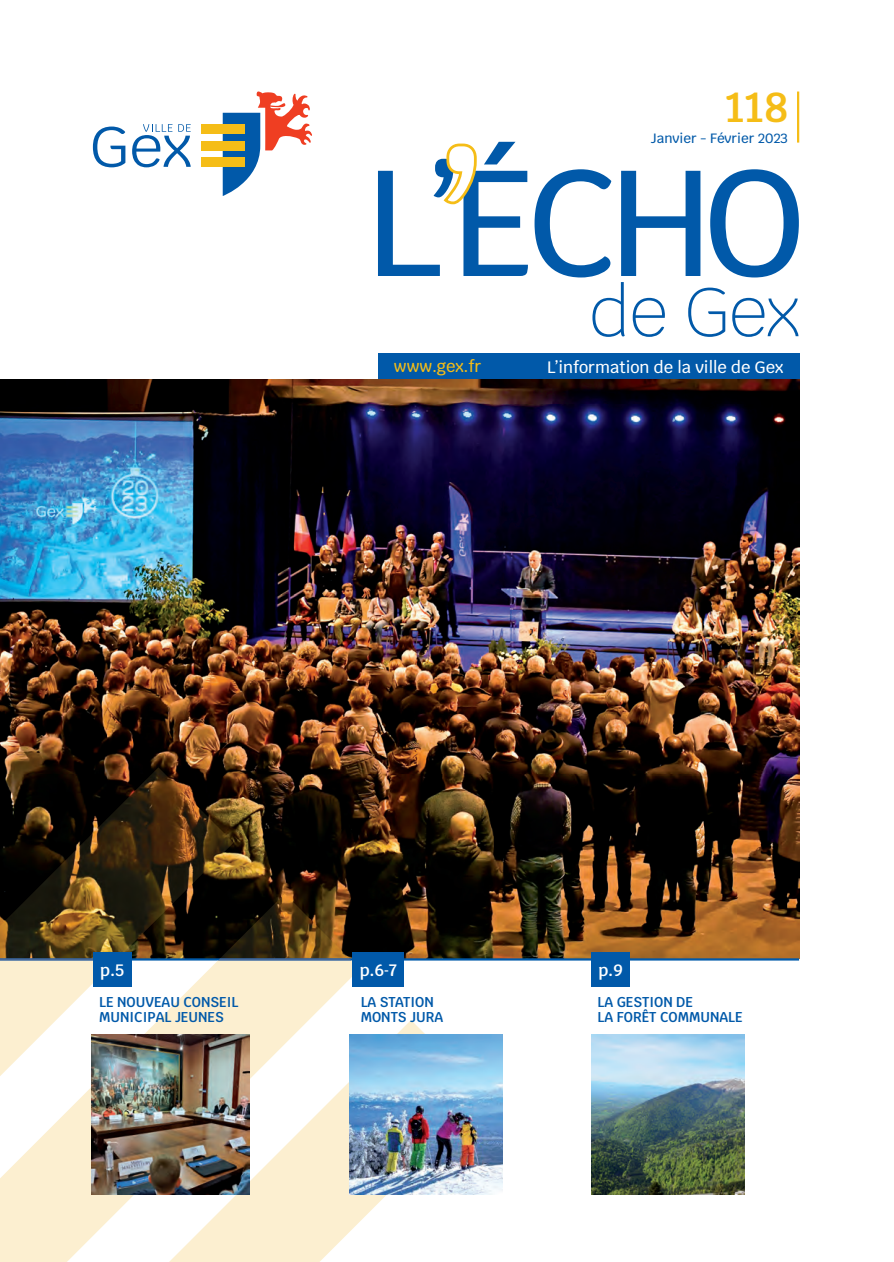
<style>
.page{position:relative;width:894px;height:1262px;background:#fff}
.page>*{position:absolute;margin:0;border:0;box-sizing:border-box;transform-origin:0 0}
.t1{font:500 42.15px "Krub";color:#f5bd17}
.t2{font:600 42px "Krub";color:#f5bd17}
.t3{font:500 16.5px "Krub";color:#fff}
.t4{font:600 16.5px "Krub";color:#fff}
.t5{font:500 16.5px "Krub";color:#f5bd17}
.t6{font:600 14.25px/15px "Krub";color:#0159a9;scale:.95 1}
.t7{font:500 13.5px "Krub";color:#0159a9}
</style>
<div class="page">
<img style="left:0;top:378px;width:799px;height:580px">
<hr style="left:0;top:958px;width:799px;height:2px;background:#0159a9">
<img style="left:0;top:767px;width:233px;height:191px">
<svg style="left:0;top:926px;width:118px;height:34px;background:#5c491f"></svg>
<svg style="left:0;top:960px;width:360px;height:301px;fill:#fcefd0"></svg>
<img style="left:220px;top:893px;width:129px;height:65px">
<svg style="left:218px;top:958px;width:133px;height:2px"></svg>
<svg style="left:60px;top:1019px;width:426px;height:242px"></svg>
<svg style="left:378px;top:142px;width:420px;height:135px"></svg>
<svg style="left:592px;top:282px;width:206px;height:55px"></svg>
<div style="left:378px;top:353px;width:421px;height:25px;background:#0159a9"></div>
<svg style="left:441px;top:142px;width:37px;height:64px"></svg>
<hr style="left:796px;top:91px;width:3px;height:51px;background:#f5bd17">
<div style="left:201px;top:140px;width:43px;height:10px;background:#f5bd17"></div>
<div style="left:201px;top:124px;width:43px;height:10px;background:#f5bd17"></div>
<div style="left:201px;top:157px;width:43px;height:10px;background:#f5bd17"></div>
<svg style="left:93px;top:126px;width:32px;height:41px"></svg>
<svg style="left:132px;top:124px;width:59px;height:43px"></svg>
<svg style="left:223px;top:91px;width:89px;height:105px"></svg>
<img style="left:92px;top:1034px;width:157px;height:160px">
<img style="left:350px;top:1034px;width:153px;height:160px">
<img style="left:591px;top:1034px;width:153px;height:160px">
<div style="left:526px;top:79px;width:261px;height:79px;background:#fff"></div>
<div style="left:93px;top:952px;width:38px;height:34px;background:#0159a9"></div>
<div style="left:353px;top:952px;width:51px;height:34px;background:#0159a9"></div>
<div style="left:591px;top:952px;width:38px;height:34px;background:#0159a9"></div>
<h1 class="t1" style="left:719px;top:82px;width:70px">103</h1>
<p class="t7" style="left:680px;top:130px;width:107px">Juin-Juillet 2020</p>
<h2 class="t2" style="left:725px;top:82px;width:64px">118</h2>
<p class="t7" style="left:650px;top:130px;width:139px">Janvier - Février 2023</p>
<p class="t5" style="left:394px;top:356px;width:89px">www.gex.fr</p>
<p class="t3" style="left:547px;top:357px;width:238px">L’information de la ville de Gex</p>
<p class="t4" style="left:100px;top:960px;width:26px">p.5</p>
<p class="t4" style="left:359px;top:960px;width:39px">p.6-7</p>
<p class="t4" style="left:598px;top:960px;width:26px">p.9</p>
<p class="t6" style="left:99px;top:994px;width:148px">LE NOUVEAU CONSEIL<br>MUNICIPAL JEUNES</p>
<p class="t6" style="left:360px;top:994px;width:88px">LA STATION<br>MONTS JURA</p>
<p class="t6" style="left:597px;top:994px;width:154px">LA GESTION DE<br>LA FORÊT COMMUNALE</p>
</div>
